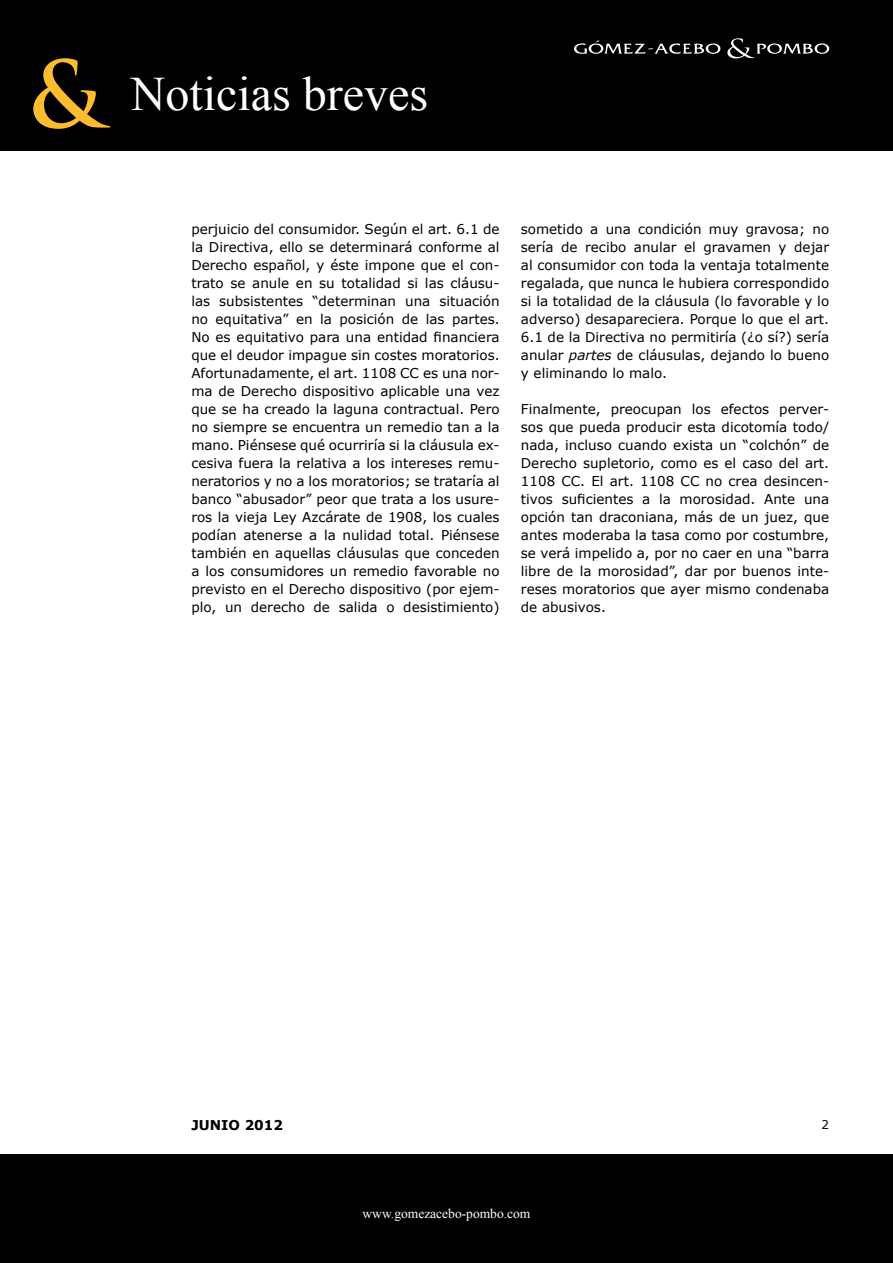
<style>
.page{position:relative;width:893px;height:1263px;background:#fff}
.page>*{position:absolute;margin:0;border:0;box-sizing:border-box;transform-origin:0 0}
.t1{font:700 90px "Trajan Pro";color:#fdbb30}
.t2{font:48px "Times New Roman";color:#fff}
.t3{font:13.5px/18px "Verdana";color:#000;text-align:justify}
.t4{font:13.5px "Times New Roman";color:#fff}
.t5{font:700 13.5px "Verdana";color:#000}
.t6{font:12px "Verdana";color:#000}
.s1{font-style:italic}
</style>
<div class="page">
<div style="left:0;top:0;width:893px;height:151px;background:#000"></div>
<div style="left:0;top:1154px;width:893px;height:109px;background:#000"></div>
<svg style="left:727px;top:38px;width:102px;height:21px"></svg>
<svg style="left:574px;top:40px;width:147px;height:14px"></svg>
<h1 class="t1" style="left:28px;top:39px;width:76px">&amp;</h1>
<h2 class="t2" style="left:131px;top:62px;width:299px">Noticias breves</h2>
<p class="t3" style="left:191px;top:220px;width:310px">perjuicio del consumidor. Según el art. 6.1 de la Directiva, ello se determinará conforme al Derecho español, y éste impone que el con&shy;trato se anule en su totalidad si las cláusu&shy;las subsistentes “determinan una situación no equitativa” en la posición de las partes.<br>No es equitativo para una entidad financiera que el deudor impague sin costes moratorios.<br>Afortunadamente, el art. 1108 CC es una nor&shy;ma de Derecho dispositivo aplicable una vez que se ha creado la laguna contractual. Pero no siempre se encuentra un remedio tan a la mano. Piénsese qué ocurriría si la cláusula ex&shy;cesiva fuera la relativa a los intereses remu&shy;neratorios y no a los moratorios; se trataría al banco “abusador” peor que trata a los usure&shy;ros la vieja Ley Azcárate de 1908, los cuales podían atenerse a la nulidad total. Piénsese también en aquellas cláusulas que conceden a los consumidores un remedio favorable no previsto en el Derecho dispositivo (por ejem&shy;plo, un derecho de salida o desistimiento)</p>
<p class="t3" style="left:521px;top:220px;width:310px">sometido a una condición muy gravosa; no sería de recibo anular el gravamen y dejar al consumidor con toda la ventaja totalmente regalada, que nunca le hubiera correspondido si la totalidad de la cláusula (lo favorable y lo adverso) desapareciera. Porque lo que el art.<br>6.1 de la Directiva no permitiría (¿o sí?) sería anular <span class="s1">partes</span> de cláusulas, dejando lo bueno y eliminando lo malo.</p>
<p class="t3" style="left:521px;top:400px;width:310px">Finalmente, preocupan los efectos perver&shy;sos que pueda producir esta dicotomía todo/ nada, incluso cuando exista un “colchón” de Derecho supletorio, como es el caso del art.<br>1108 CC. El art. 1108 CC no crea desincen&shy;tivos suficientes a la morosidad. Ante una opción tan draconiana, más de un juez, que antes moderaba la tasa como por costumbre, se verá impelido a, por no caer en una “barra libre de la morosidad”, dar por buenos inte&shy;reses moratorios que ayer mismo condenaba de abusivos.</p>
<p class="t5" style="left:191px;top:1115px;width:93px">JUNIO 2012</p>
<p class="t4" style="left:363px;top:1204px;width:169px">www.gomezacebo-pombo.com</p>
<p class="t6" style="left:822px;top:1117px;width:9px">2</p>
</div>
